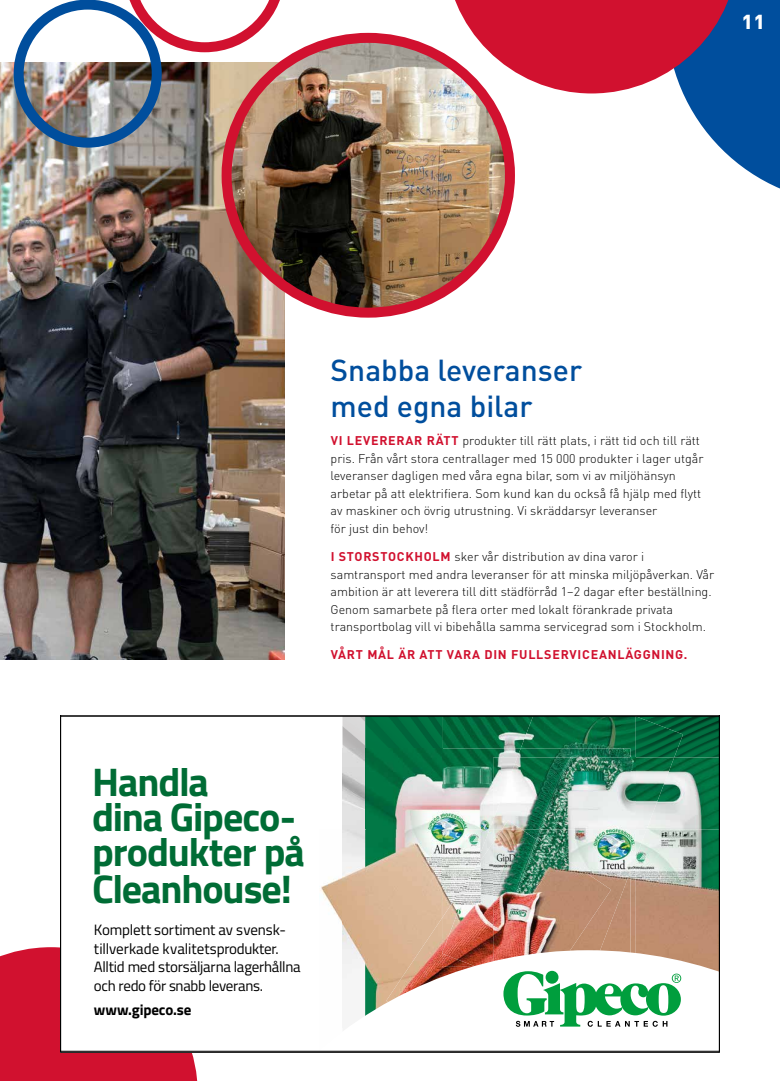
<style>
.page{position:relative;width:780px;height:1081px;background:#fff}
.page>*{position:absolute;margin:0;border:0;box-sizing:border-box;transform-origin:0 0}
.t1{font:700 40px/35.9px "Titillium Web";letter-spacing:-.03em;color:#006c35}
.t2{font:500 30px/36px "DIN Pro";color:#004e9d}
.t3{font:900 20px "DIN Pro";color:#fff}
.t4{font:15px/18.8px "Titillium Web";letter-spacing:-.015em;color:#000}
.t5{font:700 15px "Titillium Web";letter-spacing:-.01em;color:#000}
.t6{font:300 12.5px/17.5px "DIN Pro";color:#000}
.t7{font:700 12.5px "DIN Pro";letter-spacing:.06em;color:#d1112f}
.s1{font-weight:700;color:#d1112f}
</style>
<div class="page">
<img style="left:0;top:62px;width:285px;height:597px">
<svg style="left:0;top:947px;width:198px;height:134px;background:#cc1935"></svg>
<svg style="left:455px;top:0;width:325px;height:203px"></svg>
<svg style="left:124px;top:0;width:156px;height:52px"></svg>
<div style="left:14px;top:0;width:148px;height:148px;border:10px solid #004e9d;border-radius:50%"></div>
<img style="left:463px;top:1052px;width:38px;height:1px">
<svg style="left:62px;top:718px;width:655px;height:332px"></svg>
<img style="left:226px;top:38px;width:284px;height:275px">
<div style="left:221px;top:33px;width:294px;height:285px;border:10px solid #d1112f;border-radius:50%"></div>
<h3 class="t3" style="left:741px;top:8px;width:25px">11</h3>
<h2 class="t2" style="left:330px;top:351px;width:253px">Snabba leveranser med egna bilar</h2>
<p class="t6" style="left:330px;top:432px;width:374px"><span class="s1">VI LEVERERAR RÄTT</span> produkter till rätt plats, i rätt tid och till rätt pris. Från vårt stora centrallager med 15 000 produkter i lager utgår leveranser dagligen med våra egna bilar, som vi av miljöhänsyn arbetar på att elektrifiera. Som kund kan du också få hjälp med flytt av maskiner och övrig utrustning. Vi skräddarsyr leveranser<br>för just din behov!</p>
<p class="t6" style="left:330px;top:547px;width:385px"><span class="s1">I STORSTOCKHOLM</span> sker vår distribution av dina varor i samtransport med andra leveranser för att minska miljöpåverkan. Vår ambition är att leverera till ditt städförråd 1–2 dagar efter beställning.<br>Genom samarbete på flera orter med lokalt förankrade privata transportbolag vill vi bibehålla samma servicegrad som i Stockholm.</p>
<p class="t7" style="left:330px;top:646px;width:358px">VÅRT MÅL ÄR ATT VARA DIN FULLSERVICEANLÄGGNING.</p>
<h1 class="t1" style="left:92px;top:761px;width:214px">Handla<br>dina Gipeco&shy;produkter på<br>Cleanhouse!</h1>
<p class="t4" style="left:94px;top:919px;width:208px">Komplett sortiment av svensk&shy;tillverkade kvalitetsprodukter.<br>Alltid med storsäljarna lagerhållna och redo för snabb leverans.</p>
<p class="t5" style="left:94px;top:998px;width:99px">www.gipeco.se</p>
</div>
